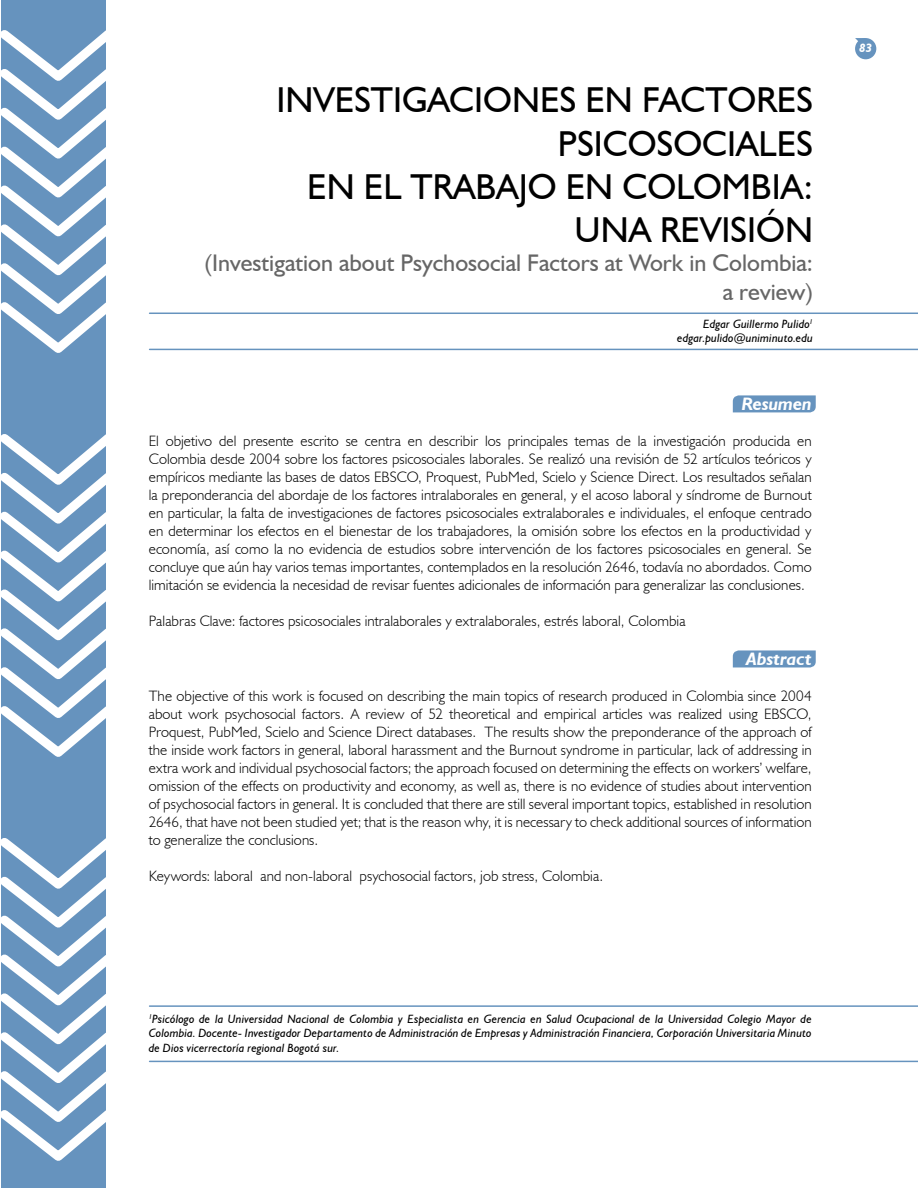
<style>
.page{position:relative;width:918px;height:1188px;background:#fff}
.page>*{position:absolute;margin:0;border:0;box-sizing:border-box;transform-origin:0 0}
.t1{font:36px/43.2px "Humanist 521 BT";color:#000;text-align:right}
.t2{font:24px/28.8px "Humanist 521 BT";color:#666;text-align:right}
.t3{font:italic 700 18px "Humanist 521 BT";color:#fff}
.t4{font:300 15px/18px "Humanist 521 BT";letter-spacing:.005em;color:#000;text-align:justify}
.t5{font:italic 12px/14.4px "Humanist 521 BT";letter-spacing:.01em;color:#000;text-align:right}
.t6{font:italic 700 12px "Humanist 521 BT";color:#fff}
</style>
<div class="page">
<div style="left:855px;top:38px;width:21px;height:21px;background:#6693be;border-radius:50%"></div>
<svg style="left:855px;top:38px;width:7px;height:11px"></svg>
<div style="left:1px;top:0;width:105px;height:1188px;background:#6693be"></div>
<svg style="left:1px;top:30px;width:105px;height:323px"></svg>
<svg style="left:1px;top:434px;width:105px;height:323px"></svg>
<svg style="left:1px;top:838px;width:105px;height:323px"></svg>
<svg style="left:733px;top:650px;width:83px;height:17px"></svg>
<svg style="left:733px;top:395px;width:83px;height:17px"></svg>
<hr style="left:150px;top:349px;width:768px;height:1px;background:#6693be">
<hr style="left:150px;top:313px;width:768px;height:1px;background:#6693be">
<hr style="left:150px;top:1061px;width:768px;height:1px;background:#6693be">
<hr style="left:150px;top:1005px;width:768px;height:2px;background:#6693be">
<h1 class="t1" style="left:276px;top:78px;width:538px">INVESTIGACIONES EN FACTORES<br>PSICOSOCIALES<br>EN EL TRABAJO EN COLOMBIA:<br>UNA REVISIÓN</h1>
<h2 class="t2" style="left:205px;top:248px;width:610px">(Investigation about Psychosocial Factors at Work in Colombia: a review)</h2>
<p class="t5" style="left:677px;top:316px;width:137px">Edgar Guillermo Pulido<sup>1 </sup>edgar.pulido@uniminuto.edu</p>
<p class="t3" style="left:742px;top:392px;width:72px">Resumen</p>
<p class="t4" style="left:149px;top:431px;width:664px">El objetivo del presente escrito se centra en describir los principales temas de la investigación producida en Colombia desde 2004 sobre los factores psicosociales laborales. Se realizó una revisión de 52 artículos teóricos y empíricos mediante las bases de datos EBSCO, Proquest, PubMed, Scielo y Science Direct. Los resultados señalan la preponderancia del abordaje de los factores intralaborales en general, y el acoso laboral y síndrome de Burnout en particular, la falta de investigaciones de factores psicosociales extralaborales e individuales, el enfoque centrado en determinar los efectos en el bienestar de los trabajadores, la omisión sobre los efectos en la productividad y economía, así como la no evidencia de estudios sobre intervención de los factores psicosociales en general. Se concluye que aún hay varios temas importantes, contemplados en la resolución 2646, todavía no abordados. Como limitación se evidencia la necesidad de revisar fuentes adicionales de información para generalizar las conclusiones.</p>
<p class="t4" style="left:149px;top:611px;width:538px">Palabras Clave: factores psicosociales intralaborales y extralaborales, estrés laboral, Colombia</p>
<p class="t3" style="left:746px;top:648px;width:67px">Abstract</p>
<p class="t4" style="left:149px;top:687px;width:664px">The objective of this work is focused on describing the main topics of research produced in Colombia since 2004 about work psychosocial factors. A review of 52 theoretical and empirical articles was realized using EBSCO, Proquest, PubMed, Scielo and Science Direct databases. The results show the preponderance of the approach of the inside work factors in general, laboral harassment and the Burnout syndrome in particular, lack of addressing in extra work and individual psychosocial factors; the approach focused on determining the effects on workers’ welfare, omission of the effects on productivity and economy, as well as, there is no evidence of studies about intervention of psychosocial factors in general. It is concluded that there are still several important topics, established in resolution 2646, that have not been studied yet; that is the reason why, it is necessary to check additional sources of information to generalize the conclusions.</p>
<p class="t4" style="left:149px;top:867px;width:456px">Keywords: laboral and non-laboral psychosocial factors, job stress, Colombia.</p>
<p class="t6" style="left:859px;top:40px;width:14px">83</p>
<p class="t5" style="left:149px;top:1011px;width:664px;text-align:justify"><sup>1</sup>Psicólogo de la Universidad Nacional de Colombia y Especialista en Gerencia en Salud Ocupacional de la Universidad Colegio Mayor de Colombia. Docente- Investigador Departamento de Administración de Empresas y Administración Financiera, Corporación Universitaria Minuto de Dios vicerrectoría regional Bogotá sur.</p>
</div>
